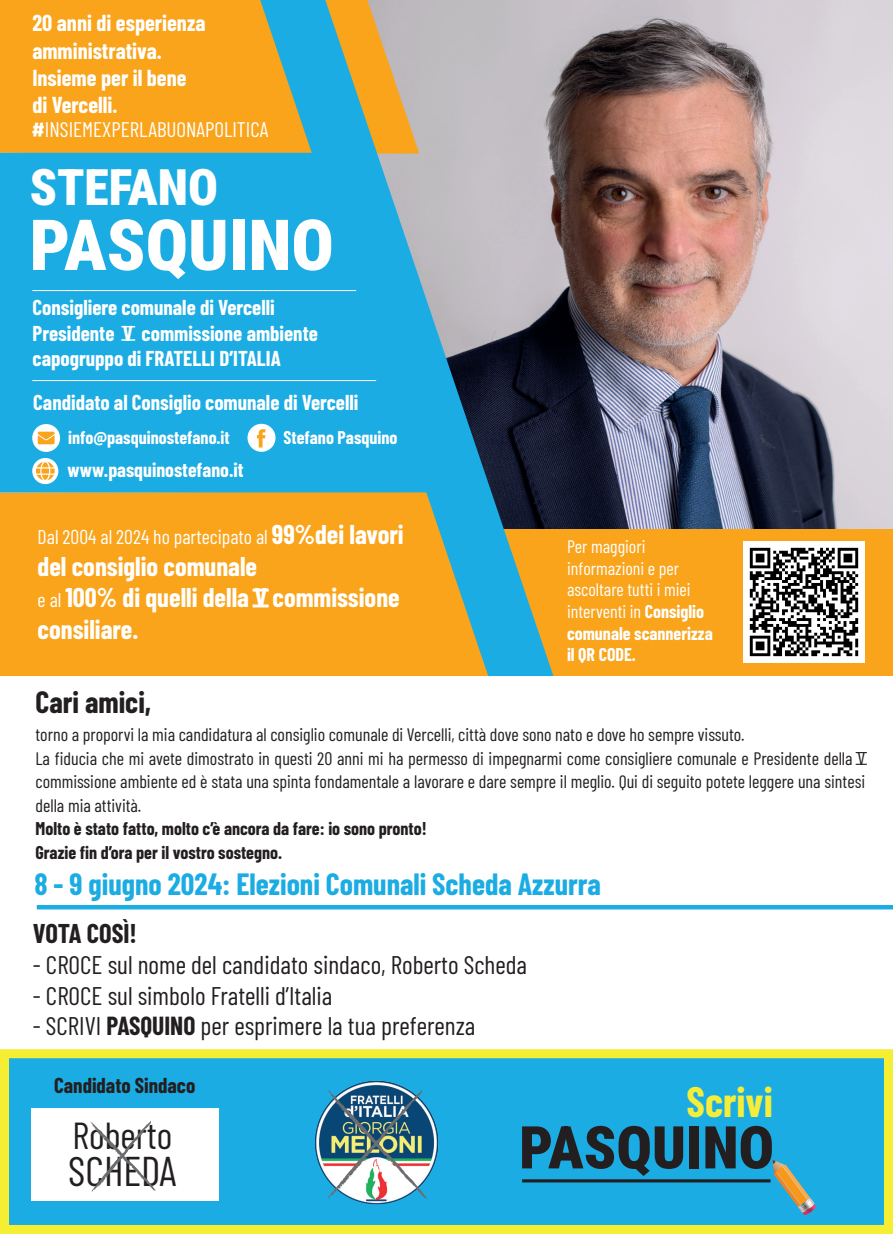
<style>
.page{position:relative;width:893px;height:1234px;background:#fff}
.page>*{position:absolute;margin:0;border:0;box-sizing:border-box;transform-origin:0 0}
.t1{font:900 70.5px "Roboto Condensed";color:#fff}
.t2{font:900 59.1px "Roboto Condensed";color:#231f20}
.t3{font:900 49.65px "Roboto Condensed";color:#fff}
.t4{font:41.55px "Barlow Condensed";color:#231f20}
.t5{font:700 41.55px "Barlow Condensed";color:#f4ed3a}
.t6{font:37.5px "Barlow Condensed";color:#231f20}
.t7{font:700 30px "Barlow Condensed";color:#1bace3}
.t8{font:700 30px "Barlow Condensed";color:#231f20}
.t9{font:700 26.55px/31.8px "Barlow Condensed";color:#fff}
.t10{font:700 26.55px "Barlow Condensed";color:#231f20}
.t11{font:25.5px "Barlow Condensed";color:#231f20}
.t12{font:700 22.5px/27px "Barlow Condensed";color:#fff}
.t13{font:21.15px "Barlow Condensed";color:#fff}
.t14{font:700 21px/25.2px "Barlow Condensed";color:#fff}
.t15{font:700 21px "Barlow Condensed";color:#231f20}
.t16{font:19.8px "Barlow Condensed";color:#fff}
.t17{font:700 19.8px "Barlow Condensed";color:#fff}
.t18{font:18px/23.4px "Barlow Condensed";color:#231f20}
.t19{font:18px/21.6px "Barlow Condensed";color:#fff}
.t20{font:700 18px/23.4px "Barlow Condensed";color:#231f20}
.t21{font:700 18px "Barlow Condensed";color:#fff}
.s1{font-weight:700}
.s2{font-weight:700;font-size:26.55px}
.s3{font-weight:400;font-size:19.8px}
</style>
<div class="page">
<svg style="left:0;top:1049px;width:893px;height:184px;background:#3ab5c9"></svg>
<div style="left:32px;top:1107px;width:187px;height:93px;background:#fff"></div>
<img style="left:553px;top:0;width:340px;height:529px">
<div style="left:503px;top:529px;width:390px;height:146px;background:#f9a41b"></div>
<svg style="left:0;top:0;width:553px;height:676px;background:#81a58e"></svg>
<svg style="left:90px;top:1121px;width:66px;height:71px"></svg>
<svg style="left:773px;top:1159px;width:44px;height:57px"></svg>
<svg style="left:776px;top:1171px;width:25px;height:33px"></svg>
<svg style="left:783px;top:1166px;width:24px;height:33px"></svg>
<svg style="left:522px;top:1178px;width:248px;height:4px"></svg>
<div style="left:37px;top:904px;width:856px;height:5px;background:#1bace3"></div>
<div style="left:247px;top:423px;width:29px;height:29px;background:#fff;border-radius:50%"></div>
<svg style="left:257px;top:429px;width:8px;height:18px"></svg>
<div style="left:32px;top:424px;width:28px;height:28px;background:#fff;border-radius:50%"></div>
<svg style="left:38px;top:431px;width:17px;height:13px"></svg>
<hr style="left:32px;top:290px;width:324px;height:1px;background:#fff">
<hr style="left:32px;top:380px;width:344px;height:1px;background:#fff">
<svg style="left:121px;top:339px;width:14px;height:1px"></svg>
<svg style="left:121px;top:326px;width:14px;height:1px"></svg>
<hr style="left:253px;top:588px;width:16px;height:3px;background:#fff">
<hr style="left:253px;top:604px;width:16px;height:3px;background:#fff">
<img style="left:315px;top:1080px;width:123px;height:123px;border-radius:62px">
<svg style="left:326px;top:1088px;width:101px;height:111px"></svg>
<img style="left:744px;top:541px;width:121px;height:121px">
<div style="left:32px;top:458px;width:26px;height:26px;background:#fff;border-radius:50%"></div>
<svg style="left:36px;top:462px;width:19px;height:18px"></svg>
<p class="t12" style="left:32px;top:9px;width:175px">20 anni di esperienza amministrativa.<br>Insieme per il bene di Vercelli.</p>
<p class="t13" style="left:32px;top:115px;width:238px"><span class="s1">#</span>INSIEMEXPERLABUONAPOLITICA</p>
<h3 class="t3" style="left:30px;top:152px;width:190px">STEFANO</h3>
<h1 class="t1" style="left:30px;top:195px;width:306px">PASQUINO</h1>
<p class="t14" style="left:33px;top:294px;width:287px">Consigliere comunale di Vercelli<br>Presidente V commissione ambiente capogruppo di FRATELLI D’ITALIA</p>
<p class="t14" style="left:33px;top:388px;width:327px">Candidato al Consiglio comunale di Vercelli</p>
<p class="t21" style="left:68px;top:425px;width:163px">info@pasquinostefano.it</p>
<p class="t21" style="left:283px;top:424px;width:116px">Stefano Pasquino</p>
<p class="t17" style="left:68px;top:455px;width:177px">www.pasquinostefano.it</p>
<p class="t16" style="left:38px;top:522px;width:368px">Dal 2004 al 2024 ho partecipato al <span class="s2">99%dei lavori</span></p>
<h3 class="t9" style="left:38px;top:548px;width:364px">del consiglio comunale<br><span class="s3">e al</span> 100% di quelli della V commissione consiliare.</h3>
<p class="t19" style="left:567px;top:534px;width:147px">Per maggiori informazioni e per ascoltare tutti i miei interventi in <span class="s1">Consiglio comunale scannerizza il QR CODE.</span></p>
<h3 class="t8" style="left:36px;top:680px;width:117px">Cari amici,</h3>
<p class="t18" style="left:36px;top:721px;width:831px">torno a proporvi la mia candidatura al consiglio comunale di Vercelli, città dove sono nato e dove ho sempre vissuto.<br>La fiducia che mi avete dimostrato in questi 20 anni mi ha permesso di impegnarmi come consigliere comunale e Presidente della V commissione ambiente ed è stata una spinta fondamentale a lavorare e dare sempre il meglio. Qui di seguito potete leggere una sintesi della mia attività.</p>
<p class="t20" style="left:36px;top:815px;width:393px">Molto è stato fatto, molto c’è ancora da fare: io sono pronto!<br>Grazie fin d’ora per il vostro sostegno.</p>
<h3 class="t7" style="left:34px;top:863px;width:568px">8 - 9 giugno 2024: Elezioni Comunali Scheda Azzurra</h3>
<h3 class="t10" style="left:33px;top:914px;width:106px">VOTA COSÌ!</h3>
<h3 class="t11" style="left:33px;top:946px;width:496px">- CROCE sul nome del candidato sindaco, Roberto Scheda</h3>
<h3 class="t11" style="left:33px;top:977px;width:301px">- CROCE sul simbolo Fratelli d’Italia</h3>
<h3 class="t11" style="left:33px;top:1007px;width:444px">- SCRIVI <span class="s1">PASQUINO</span> per esprimere la tua preferenza</h3>
<p class="t15" style="left:54px;top:1070px;width:143px">Candidato Sindaco</p>
<h3 class="t6" style="left:72px;top:1108px;width:101px">Roberto</h3>
<h3 class="t4" style="left:68px;top:1141px;width:110px">SCHEDA</h3>
<h3 class="t5" style="left:687px;top:1072px;width:88px">Scrivi</h3>
<h2 class="t2" style="left:519px;top:1105px;width:256px">PASQUINO</h2>
</div>
